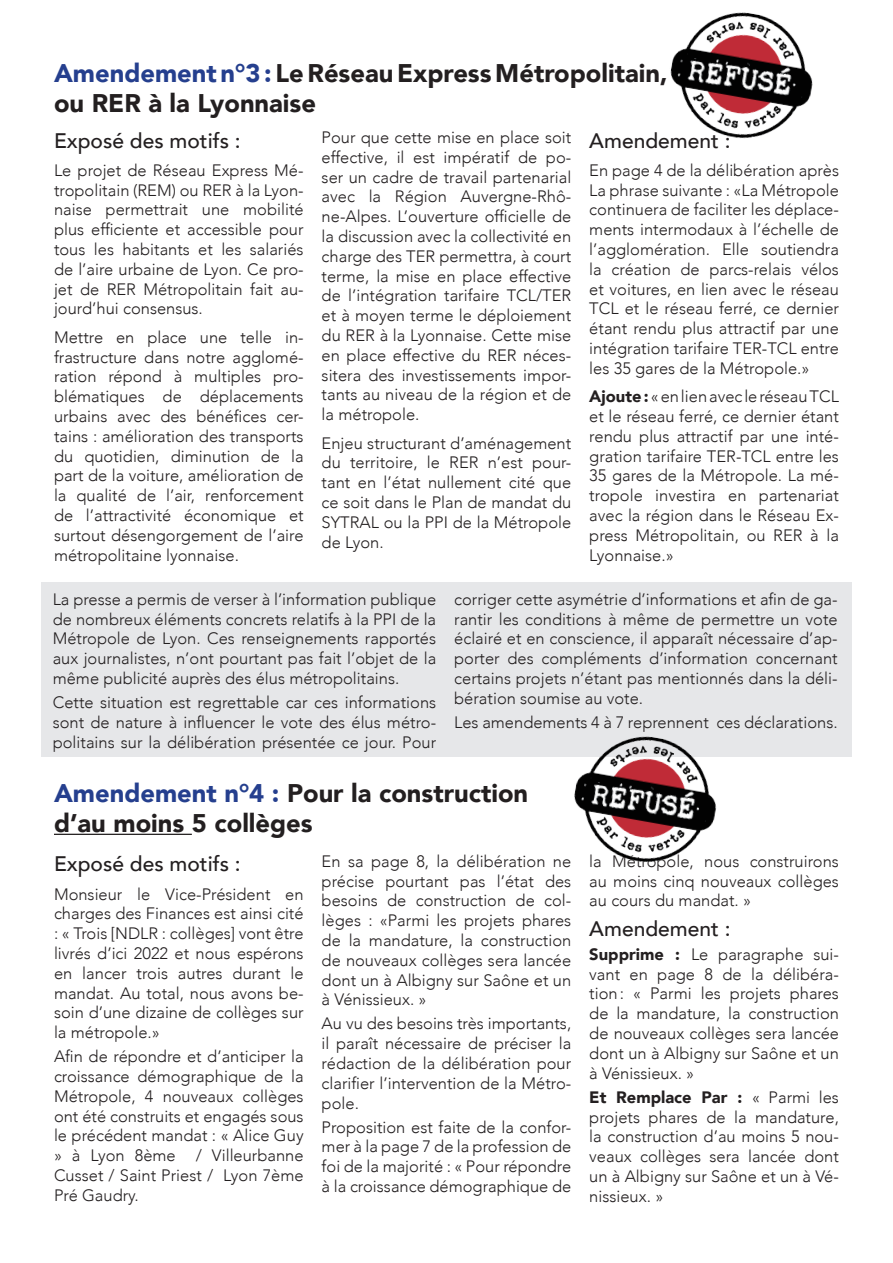
<style>
.page{position:relative;width:893px;height:1263px;background:#fff}
.page>*{position:absolute;margin:0;border:0;box-sizing:border-box;transform-origin:0 0}
.t1{font:900 25.5px/30.6px "Avenir";color:#231f20}
.t2{font:500 21px "Avenir";color:#231f20}
.t3{font:300 16.5px/19.8px "Avenir";color:#231f20;text-align:justify}
.s1{color:#253f8e}
.s2{font-weight:900}
</style>
<div class="page">
<div style="left:41px;top:583px;width:811px;height:174px;background:#e6e7e9"></div>
<hr style="left:54px;top:834px;width:138px;height:1px;background:#231f20">
<img style="left:670px;top:12px;width:143px;height:127px">
<img style="left:574px;top:736px;width:142px;height:127px">
<h1 class="t1" style="left:54px;top:57px;width:615px"><span class="s1">Amendement n°3 :</span> Le Réseau Express Métropolitain, ou RER à la Lyonnaise</h1>
<p class="t2" style="left:54px;top:122px;width:188px">Exposé des motifs :</p>
<p class="t3" style="left:54px;top:160px;width:251px">Le projet de Réseau Express Mé&shy;tropolitain (REM) ou RER à la Lyon&shy;naise permettrait une mobilité plus efficiente et accessible pour tous les habitants et les salariés de l’aire urbaine de Lyon. Ce pro&shy;jet de RER Métropolitain fait au&shy;jourd’hui consensus.</p>
<p class="t3" style="left:54px;top:327px;width:251px">Mettre en place une telle in&shy;frastructure dans notre agglomé&shy;ration répond à multiples pro&shy;blématiques de déplacements urbains avec des bénéfices cer&shy;tains : amélioration des transports du quotidien, diminution de la part de la voiture, amélioration de la qualité de l’air, renforcement de l’attractivité économique et surtout désengorgement de l’aire métropolitaine lyonnaise.</p>
<p class="t3" style="left:322px;top:127px;width:251px">Pour que cette mise en place soit effective, il est impératif de po&shy;ser un cadre de travail partenarial avec la Région Auvergne-Rhô&shy;ne-Alpes. L’ouverture officielle de la discussion avec la collectivité en charge des TER permettra, à court terme, la mise en place effective de l’intégration tarifaire TCL/TER et à moyen terme le déploiement du RER à la Lyonnaise. Cette mise en place effective du RER néces&shy;sitera des investissements impor&shy;tants au niveau de la région et de la métropole.</p>
<p class="t3" style="left:322px;top:433px;width:251px">Enjeu structurant d’aménagement du territoire, le RER n’est pour&shy;tant en l’état nullement cité que ce soit dans le Plan de mandat du SYTRAL ou la PPI de la Métropole de Lyon.</p>
<p class="t2" style="left:589px;top:122px;width:143px">Amendement :</p>
<p class="t3" style="left:589px;top:160px;width:251px">En page 4 de la délibération après La phrase suivante : «La Métropole continuera de faciliter les déplace&shy;ments intermodaux à l’échelle de l’agglomération. Elle soutiendra la création de parcs-relais vélos et voitures, en lien avec le réseau TCL et le réseau ferré, ce dernier étant rendu plus attractif par une intégration tarifaire TER-TCL entre les 35 gares de la Métropole.»</p>
<p class="t3" style="left:589px;top:387px;width:251px"><span class="s2">Ajoute :</span> « en lien avec le réseau TCL et le réseau ferré, ce dernier étant rendu plus attractif par une inté&shy;gration tarifaire TER-TCL entre les 35 gares de la Métropole. La mé&shy;tropole investira en partenariat avec la région dans le Réseau Ex&shy;press Métropolitain, ou RER à la Lyonnaise.»</p>
<p class="t3" style="left:53px;top:589px;width:385px">La presse a permis de verser à l’information publique de nombreux éléments concrets relatifs à la PPI de la Métropole de Lyon. Ces renseignements rapportés aux journalistes, n’ont pourtant pas fait l’objet de la même publicité auprès des élus métropolitains.</p>
<p class="t3" style="left:53px;top:692px;width:385px">Cette situation est regrettable car ces informations sont de nature à influencer le vote des élus métro&shy;politains sur la délibération présentée ce jour. Pour</p>
<p class="t3" style="left:454px;top:589px;width:385px">corriger cette asymétrie d’informations et afin de ga&shy;rantir les conditions à même de permettre un vote éclairé et en conscience, il apparaît nécessaire d’ap&shy;porter des compléments d’information concernant certains projets n’étant pas mentionnés dans la déli&shy;bération soumise au vote.</p>
<p class="t3" style="left:454px;top:712px;width:385px">Les amendements 4 à 7 reprennent ces déclarations.</p>
<h1 class="t1" style="left:54px;top:777px;width:476px"><span class="s1">Amendement n°4 :</span> Pour la construction d’au moins 5 collèges</h1>
<p class="t2" style="left:54px;top:846px;width:188px">Exposé des motifs :</p>
<p class="t3" style="left:54px;top:884px;width:251px">Monsieur le Vice-Président en charges des Finances est ainsi cité : « Trois [NDLR : collèges] vont être livrés d’ici 2022 et nous espérons en lancer trois autres durant le mandat. Au total, nous avons be&shy;soin d’une dizaine de collèges sur la métropole.»</p>
<p class="t3" style="left:54px;top:1047px;width:251px">Afin de répondre et d’anticiper la croissance démographique de la Métropole, 4 nouveaux collèges ont été construits et engagés sous le précédent mandat : « Alice Guy » à Lyon 8ème / Villeurbanne Cusset / Saint Priest / Lyon 7ème Pré Gaudry.</p>
<p class="t3" style="left:322px;top:851px;width:251px">En sa page 8, la délibération ne précise pourtant pas l’état des besoins de construction de col&shy;lèges : «Parmi les projets phares de la mandature, la construction de nouveaux collèges sera lancée dont un à Albigny sur Saône et un à Vénissieux. »</p>
<p class="t3" style="left:322px;top:1014px;width:251px">Au vu des besoins très importants, il paraît nécessaire de préciser la rédaction de la délibération pour clarifier l’intervention de la Métro&shy;pole.</p>
<p class="t3" style="left:322px;top:1117px;width:251px">Proposition est faite de la confor&shy;mer à la page 7 de la profession de foi de la majorité : « Pour répondre à la croissance démographique de</p>
<p class="t3" style="left:589px;top:851px;width:251px">la Métropole, nous construirons au moins cinq nouveaux collèges au cours du mandat. »</p>
<p class="t2" style="left:589px;top:910px;width:143px">Amendement :</p>
<p class="t3" style="left:589px;top:944px;width:251px"><span class="s2">Supprime :</span> Le paragraphe sui&shy;vant en page 8 de la délibéra&shy;tion: « Parmi les projets phares de la mandature, la construction de nouveaux collèges sera lancée dont un à Albigny sur Saône et un à Vénissieux. »</p>
<p class="t3" style="left:589px;top:1087px;width:251px"><span class="s2">Et Remplace Par :</span> « Parmi les projets phares de la mandature, la construction d’au moins 5 nou&shy;veaux collèges sera lancée dont un à Albigny sur Saône et un à Vé&shy;nissieux. »</p>
</div>
